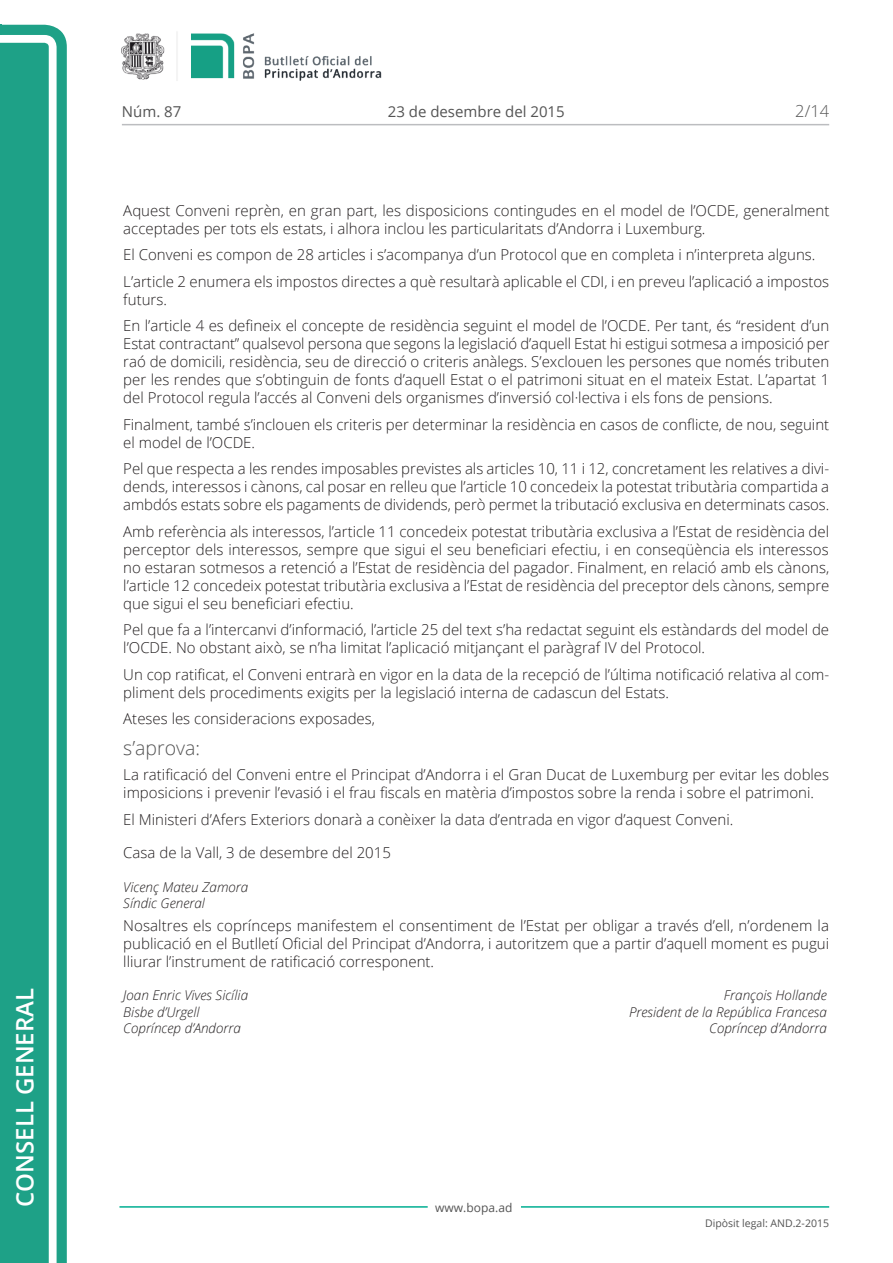
<style>
.page{position:relative;width:893px;height:1263px;background:#fff}
.page>*{position:absolute;margin:0;border:0;box-sizing:border-box;transform-origin:0 0}
.t1{font:600 24px "Open Sans";color:#fff}
.Titol_5{font:300 19.5px "Open Sans";color:#545454}
.t2{font:300 16.5px "Open Sans";color:#545454}
.Body_text{font:300 15px/18px "Open Sans";color:#231f20}
.Data{font:300 15px "Open Sans";color:#231f20}
.t3{font:15px "Open Sans";color:#545454}
.signatura{font:italic 300 13.5px/16.5px "Open Sans";color:#231f20}
.t4{font:12px "Open Sans";color:#545454}
.t5{font:10.5px "Open Sans";color:#545454}
</style>
<div class="page">
<svg style="left:0;top:25px;width:67px;height:1238px;fill:#1ea187"></svg>
<div style="left:0;top:43px;width:49px;height:1220px;background:#1ea187"></div>
<img style="left:122px;top:32px;width:260px;height:49px">
<hr style="left:119px;top:1206px;width:309px;height:2px;background:#00ae91">
<hr style="left:521px;top:1206px;width:308px;height:2px;background:#00ae91">
<hr style="left:122px;top:124px;width:707px;height:1px;background:#bcbdc0">
<h1 class="t1" style="left:8px;top:1207px;width:220px;rotate:-90deg">Consell General</h1>
<p class="t3" style="left:122px;top:102px;width:61px">Núm. 87</p>
<p class="t3" style="left:388px;top:102px;width:178px">23 de desembre del 2015</p>
<p class="t2" style="left:795px;top:100px;width:35px">2/14</p>
<p class="Body_text" style="left:123px;top:201px;width:708px">Aquest Conveni reprèn, en gran part, les disposicions contingudes en el model de l’OCDE, generalment acceptades per tots els estats, i alhora inclou les particularitats d’Andorra i Luxemburg.</p>
<p class="Body_text" style="left:123px;top:245px;width:694px">El Conveni es compon de 28 articles i s’acompanya d’un Protocol que en completa i n’interpreta alguns.</p>
<p class="Body_text" style="left:123px;top:272px;width:707px">L’article 2 enumera els impostos directes a què resultarà aplicable el CDI, i en preveu l’aplicació a impostos futurs.</p>
<p class="Body_text" style="left:123px;top:316px;width:708px;text-align:justify">En l’article 4 es defineix el concepte de residència seguint el model de l’OCDE. Per tant, és “resident d’un Estat contractant” qualsevol persona que segons la legislació d’aquell Estat hi estigui sotmesa a imposició per raó de domicili, residència, seu de direcció o criteris anàlegs. S’exclouen les persones que només tributen per les rendes que s’obtinguin de fonts d’aquell Estat o el patrimoni situat en el mateix Estat. L’apartat 1 del Protocol regula l’accés al Conveni dels organismes d’inversió col·lectiva i els fons de pensions.</p>
<p class="Body_text" style="left:123px;top:415px;width:707px">Finalment, també s’inclouen els criteris per determinar la residència en casos de conflicte, de nou, seguint el model de l’OCDE.</p>
<p class="Body_text" style="left:123px;top:459px;width:708px;text-align:justify">Pel que respecta a les rendes imposables previstes als articles 10, 11 i 12, concretament les relatives a divi&shy;dends, interessos i cànons, cal posar en relleu que l’article 10 concedeix la potestat tributària compartida a ambdós estats sobre els pagaments de dividends, però permet la tributació exclusiva en determinats casos.</p>
<p class="Body_text" style="left:123px;top:522px;width:708px;text-align:justify">Amb referència als interessos, l’article 11 concedeix potestat tributària exclusiva a l’Estat de residència del perceptor dels interessos, sempre que sigui el seu beneficiari efectiu, i en conseqüència els interessos no estaran sotmesos a retenció a l’Estat de residència del pagador. Finalment, en relació amb els cànons, l’article 12 concedeix potestat tributària exclusiva a l’Estat de residència del preceptor dels cànons, sempre que sigui el seu beneficiari efectiu.</p>
<p class="Body_text" style="left:123px;top:620px;width:707px">Pel que fa a l’intercanvi d’informació, l’article 25 del text s’ha redactat seguint els estàndards del model de l’OCDE. No obstant això, se n’ha limitat l’aplicació mitjançant el paràgraf IV del Protocol.</p>
<p class="Body_text" style="left:123px;top:665px;width:707px">Un cop ratificat, el Conveni entrarà en vigor en la data de la recepció de l’última notificació relativa al com&shy;pliment dels procediments exigits per la legislació interna de cadascun del Estats.</p>
<p class="Body_text" style="left:123px;top:709px;width:253px">Ateses les consideracions exposades,</p>
<p class="Titol_5" style="left:123px;top:735px;width:78px">s’aprova:</p>
<p class="Body_text" style="left:123px;top:765px;width:707px">La ratificació del Conveni entre el Principat d’Andorra i el Gran Ducat de Luxemburg per evitar les dobles imposicions i prevenir l’evasió i el frau fiscals en matèria d’impostos sobre la renda i sobre el patrimoni.</p>
<p class="Body_text" style="left:123px;top:810px;width:611px">El Ministeri d’Afers Exteriors donarà a conèixer la data d’entrada en vigor d’aquest Conveni.</p>
<p class="Data" style="left:123px;top:842px;width:269px">Casa de la Vall, 3 de desembre del 2015</p>
<p class="signatura" style="left:123px;top:878px;width:127px">Vicenç Mateu Zamora<br>Síndic General</p>
<p class="Body_text" style="left:123px;top:916px;width:707px;text-align:justify">Nosaltres els coprínceps manifestem el consentiment de l’Estat per obligar a través d’ell, n’ordenem la publicació en el Butlletí Oficial del Principat d’Andorra, i autoritzem que a partir d’aquell moment es pugui lliurar l’instrument de ratificació corresponent.</p>
<p class="signatura" style="left:123px;top:986px;width:126px">Joan Enric Vives Sicília</p>
<p class="signatura" style="left:724px;top:986px;width:105px">François Hollande</p>
<p class="signatura" style="left:123px;top:1003px;width:78px">Bisbe d’Urgell</p>
<p class="signatura" style="left:629px;top:1003px;width:199px">President de la República Francesa</p>
<p class="signatura" style="left:123px;top:1019px;width:119px">Copríncep d’Andorra</p>
<p class="signatura" style="left:709px;top:1019px;width:119px">Copríncep d’Andorra</p>
<p class="t4" style="left:435px;top:1199px;width:79px">www.bopa.ad</p>
<p class="t5" style="left:705px;top:1216px;width:125px">Dipòsit legal: AND.2-2015</p>
</div>
